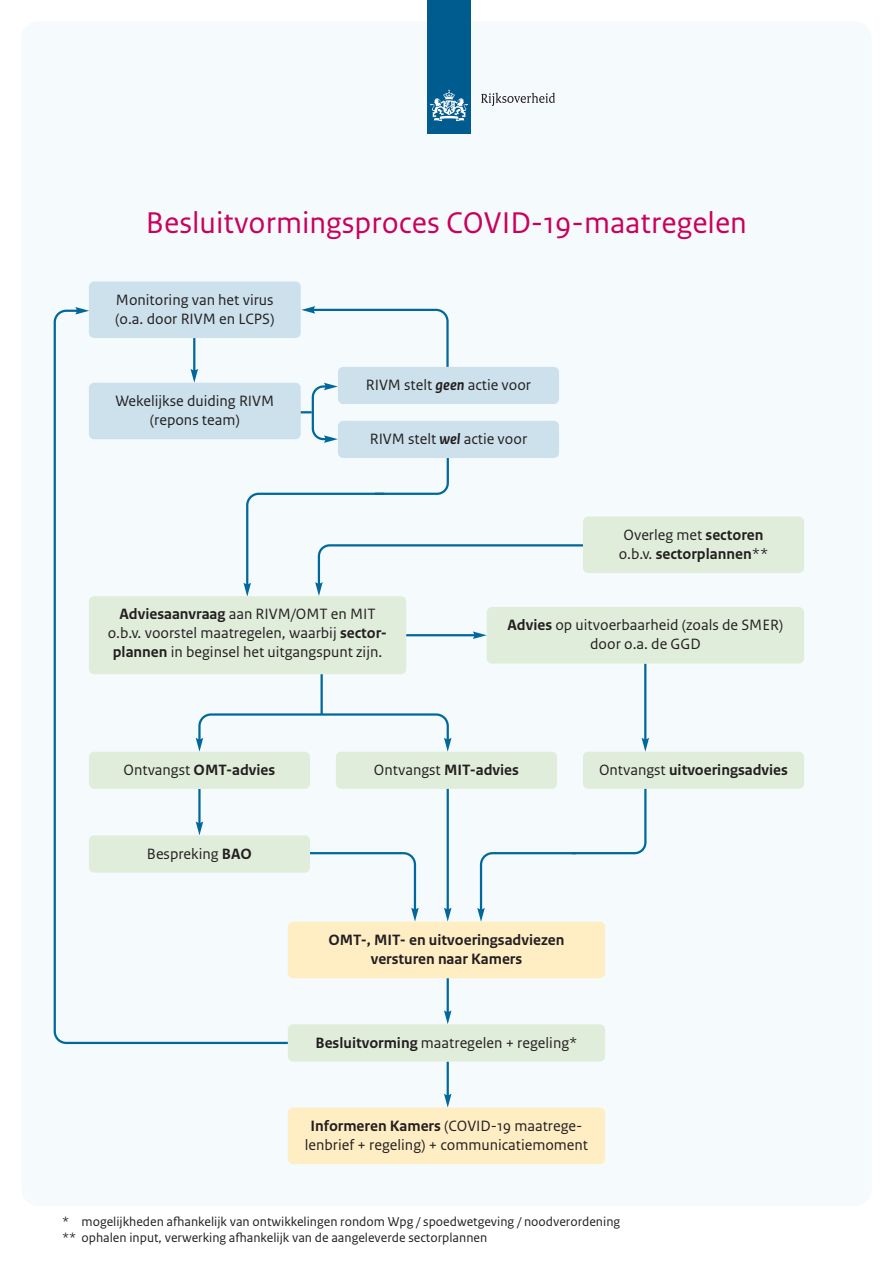
<style>
.page{position:relative;width:893px;height:1263px;background:#fff}
.page>*{position:absolute;margin:0;border:0;box-sizing:border-box;transform-origin:0 0}
.t1{font:31.5px "Rijksoverheid Sans Text";color:#ca005d}
.t2{font:15.75px/18.9px "Rijksoverheid Sans Text";color:#231f20;text-align:center}
.t3{font:700 15.75px "Rijksoverheid Sans Text";color:#231f20}
.t4{font:13.5px "Rijksoverheid Sans Text";color:#231f20}
.s1{font-weight:700;font-style:italic}
.s2{font-weight:700}
.s3{font-weight:400}
</style>
<div class="page">
<div style="left:21px;top:21px;width:851px;height:1185px;background:#f5fafd;border-radius:17px"></div>
<div style="left:427px;top:0;width:44px;height:134px;background:#005b8f"></div>
<svg style="left:430px;top:90px;width:38px;height:32px"></svg>
<svg style="left:481px;top:93px;width:74px;height:13px"></svg>
<div style="left:336px;top:752px;width:221px;height:37px;background:#e1eddb;border-radius:5px"></div>
<div style="left:288px;top:922px;width:317px;height:56px;background:#ffedc4;border-radius:5px"></div>
<svg style="left:301px;top:712px;width:150px;height:40px"></svg>
<hr style="left:321px;top:662px;width:2px;height:52px;background:#01689b">
<svg style="left:477px;top:785px;width:170px;height:137px"></svg>
<svg style="left:310px;top:852px;width:109px;height:69px"></svg>
<div style="left:89px;top:596px;width:317px;height:78px;background:#e1eddb;border-radius:5px"></div>
<hr style="left:644px;top:664px;width:2px;height:76px;background:#01689b">
<svg style="left:642px;top:738px;width:7px;height:14px"></svg>
<hr style="left:447px;top:978px;width:2px;height:35px;background:#01689b">
<svg style="left:444px;top:1010px;width:7px;height:14px"></svg>
<hr style="left:447px;top:1061px;width:2px;height:35px;background:#01689b">
<svg style="left:444px;top:1094px;width:7px;height:13px"></svg>
<hr style="left:447px;top:789px;width:2px;height:121px;background:#01689b">
<svg style="left:444px;top:908px;width:7px;height:13px"></svg>
<div style="left:487px;top:607px;width:317px;height:57px;background:#e1eddb;border-radius:5px"></div>
<div style="left:89px;top:752px;width:221px;height:37px;background:#e1eddb;border-radius:5px"></div>
<div style="left:89px;top:835px;width:221px;height:38px;background:#e1eddb;border-radius:5px"></div>
<div style="left:583px;top:752px;width:221px;height:37px;background:#e1eddb;border-radius:5px"></div>
<div style="left:288px;top:1107px;width:317px;height:57px;background:#ffedc4;border-radius:5px"></div>
<div style="left:89px;top:281px;width:212px;height:57px;background:#cce1eb;border-radius:5px"></div>
<svg style="left:53px;top:309px;width:248px;height:736px"></svg>
<svg style="left:75px;top:307px;width:14px;height:7px"></svg>
<div style="left:288px;top:1024px;width:317px;height:37px;background:#e1eddb;border-radius:5px"></div>
<hr style="left:406px;top:634px;width:69px;height:2px;background:#01689b">
<svg style="left:473px;top:631px;width:14px;height:8px"></svg>
<svg style="left:243px;top:306px;width:342px;height:291px"></svg>
<div style="left:338px;top:367px;width:221px;height:37px;background:#cce1eb;border-radius:5px"></div>
<div style="left:583px;top:516px;width:221px;height:57px;background:#e1eddb;border-radius:5px"></div>
<p class="t1" style="left:146px;top:210px;width:602px">Besluitvormingsproces COVID-19-maatregelen</p>
<p class="t2" style="left:115px;top:291px;width:161px;text-align:left">Monitoring van het virus (o.a. door RIVM en LCPS)</p>
<p class="t2" style="left:115px;top:393px;width:160px">Wekelijkse duiding RIVM (repons team)</p>
<p class="t2" style="left:366px;top:377px;width:167px">RIVM stelt <span class="s1">geen</span> actie voor</p>
<p class="t2" style="left:370px;top:431px;width:159px">RIVM stelt <span class="s1">wel</span> actie voor</p>
<p class="t2" style="left:624px;top:526px;width:141px">Overleg met <span class="s2">sectoren</span></p>
<p class="t3" style="left:619px;top:548px;width:151px"><span class="s3">o.b.v.</span> sectorplannen<span class="s3">**</span></p>
<p class="t2" style="left:108px;top:606px;width:281px"><span class="s2">Adviesaanvraag</span> aan RIVM/OMT en MIT o.b.v. voorstel maatregelen, waarbij <span class="s2">sector&shy;plannen</span> in beginsel het uitgangspunt zijn.</p>
<p class="t2" style="left:507px;top:617px;width:277px"><span class="s2">Advies</span> op uitvoerbaarheid (zoals de SMER) door o.a. de GGD</p>
<p class="t3" style="left:124px;top:764px;width:153px"><span class="s3">Ontvangst</span> OMT-advies</p>
<p class="t2" style="left:147px;top:845px;width:107px">Bespreking <span class="s2">BAO</span></p>
<p class="t3" style="left:374px;top:764px;width:147px"><span class="s3">Ontvangst</span> MIT-advies</p>
<p class="t3" style="left:599px;top:764px;width:190px"><span class="s3">Ontvangst</span> uitvoeringsadvies</p>
<p class="t3" style="left:328px;top:934px;width:238px">OMT-, MIT- en uitvoeringsadviezen</p>
<p class="t3" style="left:371px;top:953px;width:153px">versturen naar Kamers</p>
<p class="t2" style="left:315px;top:1034px;width:264px"><span class="s2">Besluitvorming</span> maatregelen + regeling*</p>
<p class="t2" style="left:305px;top:1117px;width:285px"><span class="s2">Informeren Kamers</span> (COVID-19 maatrege&shy;lenbrief + regeling) + communicatiemoment</p>
<p class="t4" style="left:62px;top:1216px;width:560px">* mogelijkheden afhankelijk van ontwikkelingen rondom Wpg / spoedwetgeving / noodverordening</p>
<p class="t4" style="left:62px;top:1232px;width:427px">** ophalen input, verwerking afhankelijk van de aangeleverde sectorplannen</p>
</div>
